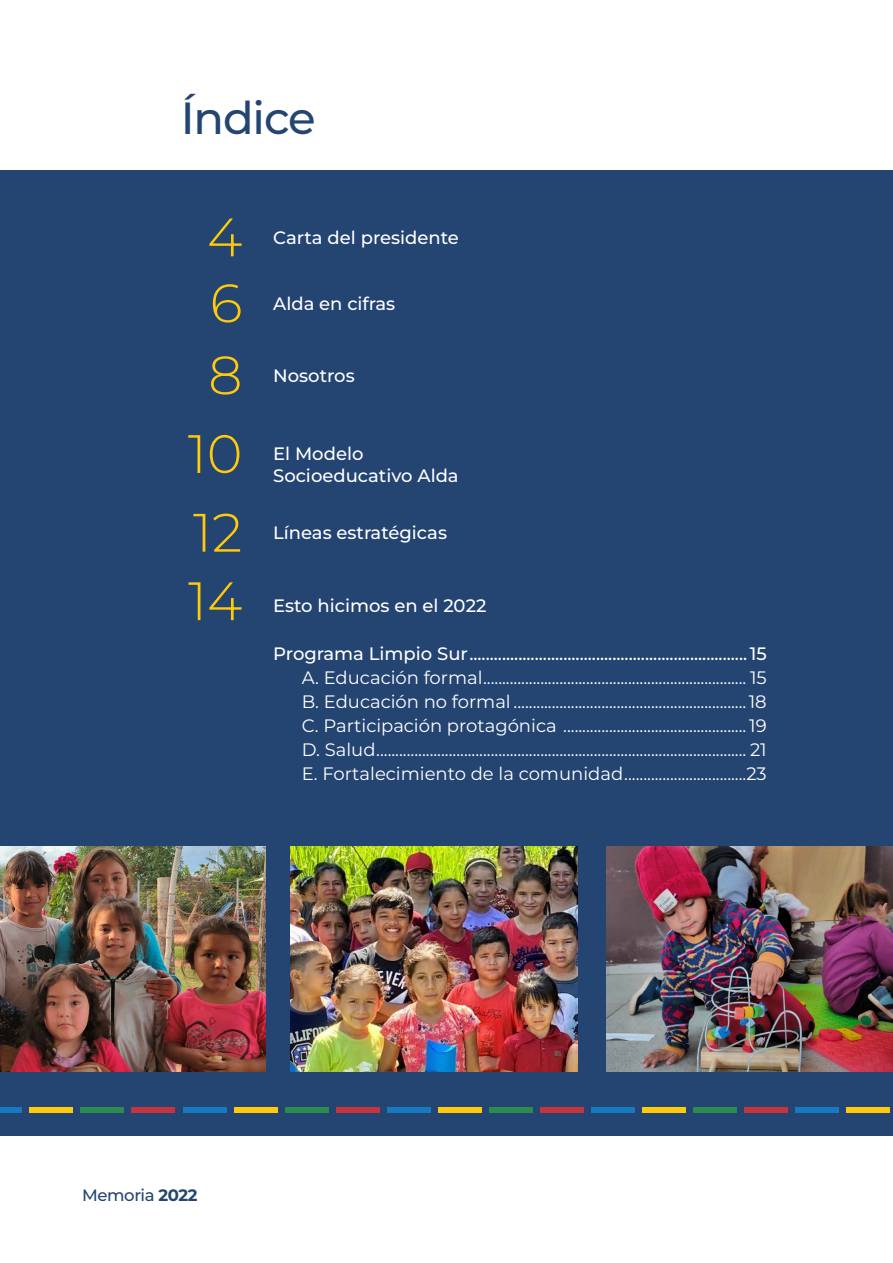
<style>
.page{position:relative;width:893px;height:1263px;background:#fff}
.page>*{position:absolute;margin:0;border:0;box-sizing:border-box;transform-origin:0 0}
.t1{font:300 54px "Montserrat";color:#feca0a}
.t2{font:500 45px "Montserrat";letter-spacing:-.025em;color:#244471}
.t3{font:18px "Montserrat";color:#fff}
.t4{font:500 18px/21.6px "Montserrat";color:#fff}
.t5{font:500 16.5px "Montserrat";letter-spacing:-.025em;color:#244471}
.s1{font-weight:700}
</style>
<div class="page">
<div style="left:0;top:170px;width:893px;height:965px;background:#244471"></div>
<img style="left:0;top:846px;width:266px;height:225px">
<img style="left:291px;top:846px;width:287px;height:225px">
<img style="left:606px;top:846px;width:287px;height:225px">
<div style="left:0;top:1107px;width:22px;height:6px;background:#1779bf"></div>
<div style="left:30px;top:1107px;width:43px;height:6px;background:#feca0a"></div>
<div style="left:81px;top:1107px;width:43px;height:6px;background:#2d8b4e"></div>
<div style="left:132px;top:1107px;width:43px;height:6px;background:#c5333c"></div>
<div style="left:183px;top:1107px;width:43px;height:6px;background:#1779bf"></div>
<div style="left:234px;top:1107px;width:43px;height:6px;background:#feca0a"></div>
<div style="left:285px;top:1107px;width:43px;height:6px;background:#2d8b4e"></div>
<div style="left:336px;top:1107px;width:44px;height:6px;background:#c5333c"></div>
<div style="left:387px;top:1107px;width:44px;height:6px;background:#1779bf"></div>
<div style="left:438px;top:1107px;width:44px;height:6px;background:#feca0a"></div>
<div style="left:489px;top:1107px;width:44px;height:6px;background:#2d8b4e"></div>
<div style="left:541px;top:1107px;width:43px;height:6px;background:#c5333c"></div>
<div style="left:592px;top:1107px;width:43px;height:6px;background:#1779bf"></div>
<div style="left:643px;top:1107px;width:43px;height:6px;background:#feca0a"></div>
<div style="left:694px;top:1107px;width:43px;height:6px;background:#2d8b4e"></div>
<div style="left:745px;top:1107px;width:43px;height:6px;background:#c5333c"></div>
<div style="left:796px;top:1107px;width:43px;height:6px;background:#1779bf"></div>
<div style="left:847px;top:1107px;width:43px;height:6px;background:#feca0a"></div>
<p class="t2" style="left:181px;top:88px;width:137px">Índice</p>
<p class="t1" style="left:207px;top:201px;width:37px">4</p>
<p class="t4" style="left:273px;top:226px;width:187px">Carta del presidente</p>
<p class="t1" style="left:210px;top:267px;width:34px">6</p>
<p class="t4" style="left:273px;top:292px;width:124px">Alda en cifras</p>
<p class="t1" style="left:208px;top:339px;width:36px">8</p>
<p class="t4" style="left:273px;top:364px;width:83px">Nosotros</p>
<p class="t1" style="left:188px;top:418px;width:56px">10</p>
<p class="t4" style="left:273px;top:443px;width:187px">El Modelo<br>Socioeducativo Alda</p>
<p class="t1" style="left:193px;top:496px;width:51px">12</p>
<p class="t4" style="left:273px;top:521px;width:175px">Líneas estratégicas</p>
<p class="t1" style="left:188px;top:565px;width:56px">14</p>
<p class="t4" style="left:273px;top:594px;width:215px">Esto hicimos en el 2022</p>
<p class="t4" style="left:273px;top:642px;width:495px">Programa Limpio Sur....................................................................15</p>
<p class="t3" style="left:302px;top:665px;width:467px">A. Educación formal..................................................................... 15</p>
<p class="t3" style="left:302px;top:689px;width:467px">B. Educación no formal .............................................................18</p>
<p class="t3" style="left:302px;top:713px;width:467px">C. Participación protagónica ................................................ 19</p>
<p class="t3" style="left:302px;top:737px;width:467px">D. Salud................................................................................................. 21</p>
<p class="t3" style="left:302px;top:761px;width:467px">E. Fortalecimiento de la comunidad................................23</p>
<p class="t5" style="left:82px;top:1184px;width:117px">Memoria <span class="s1">2022</span></p>
</div>
